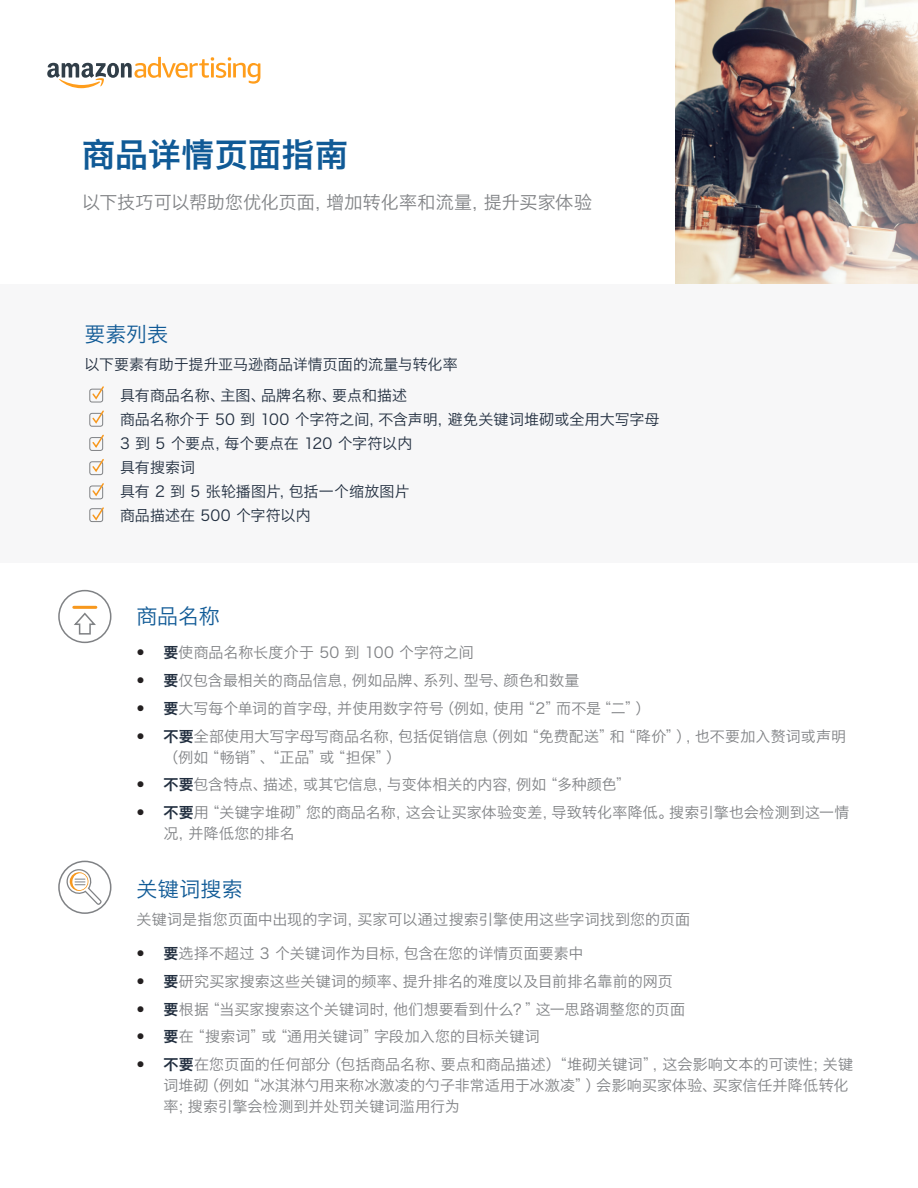
<style>
.page{position:relative;width:918px;height:1188px;background:#fff}
.page>*{position:absolute;margin:0;border:0;box-sizing:border-box;transform-origin:0 0}
.t1{font:33px "Hiragino Sans GB W6";letter-spacing:.015em;color:#105a96}
.t2{font:21px "Hiragino Sans GB W3";color:#105a96}
.t3{font:18px "Hiragino Sans GB W3";letter-spacing:.01em;color:#808285}
.t4{font:15px/21px "Hiragino Sans GB W3";letter-spacing:.005em;color:#808285}
.t5{font:15px/24px "Hiragino Sans GB W3";color:#202d3e}
.s1{font-family:"Helvetica Neue";font-weight:300;font-size:16.5px;color:#231f20}
.s2{font-family:"Hiragino Sans GB W6";color:#202d3e}
</style>
<div class="page">
<img style="left:676px;top:0;width:241px;height:284px">
<div style="left:0;top:284px;width:918px;height:279px;background:#f7f7f8"></div>
<div style="left:89px;top:389px;width:14px;height:13px;border:1px solid #808285;border-radius:2px"></div>
<svg style="left:91px;top:386px;width:13px;height:15px"></svg>
<div style="left:89px;top:413px;width:14px;height:14px;border:1px solid #808285;border-radius:2px"></div>
<svg style="left:91px;top:410px;width:13px;height:15px"></svg>
<div style="left:89px;top:437px;width:14px;height:14px;border:1px solid #808285;border-radius:2px"></div>
<svg style="left:91px;top:434px;width:13px;height:15px"></svg>
<div style="left:89px;top:461px;width:14px;height:14px;border:1px solid #808285;border-radius:2px"></div>
<svg style="left:91px;top:459px;width:13px;height:15px"></svg>
<div style="left:89px;top:486px;width:14px;height:13px;border:1px solid #808285;border-radius:2px"></div>
<svg style="left:91px;top:483px;width:13px;height:15px"></svg>
<div style="left:89px;top:508px;width:14px;height:14px;border:1px solid #808285;border-radius:2px"></div>
<svg style="left:91px;top:507px;width:13px;height:15px"></svg>
<svg style="left:47px;top:57px;width:213px;height:31px"></svg>
<div style="left:58px;top:590px;width:53px;height:53px;border:2px solid #808285;border-radius:50%"></div>
<svg style="left:74px;top:612px;width:22px;height:23px"></svg>
<hr style="left:74px;top:606px;width:22px;height:3px;background:#f7981d">
<div style="left:58px;top:861px;width:53px;height:53px;border:2px solid #808285;border-radius:50%"></div>
<svg style="left:64px;top:869px;width:38px;height:38px"></svg>
<h1 class="t1" style="left:82px;top:132px;width:268px">商品详情页面指南</h1>
<p class="t3" style="left:82px;top:192px;width:511px">以下技巧可以帮助您优化页面，增加转化率和流量，提升买家体验</p>
<h2 class="t2" style="left:85px;top:321px;width:85px">要素列表</h2>
<p class="t5" style="left:120px;top:349px;width:339px;line-height:30.5px;text-indent:-36px">以下要素有助于提升亚马逊商品详情页面的流量与转化率具有商品名称、主图、品牌名称、要点和描述</p>
<p class="t5" style="left:120px;top:407px;width:541px">商品名称介于 50 到 100 个字符之间，不含声明，避免关键词堆砌或全用大写字母<br>3 到 5 个要点，每个要点在 120 个字符以内<br>具有搜索词<br>具有 2 到 5 张轮播图片，包括一个缩放图片<br>商品描述在 500 个字符以内</p>
<h2 class="t2" style="left:136px;top:603px;width:85px">商品名称</h2>
<p class="t4" style="left:136px;top:642px;width:339px"><span class="s1">•</span> <span class="s2">要</span>使商品名称长度介于 50 到 100 个字符之间</p>
<p class="t4" style="left:136px;top:670px;width:445px"><span class="s1">•</span> <span class="s2">要</span>仅包含最相关的商品信息，例如品牌、系列、型号、颜色和数量</p>
<p class="t4" style="left:136px;top:697px;width:516px"><span class="s1">•</span> <span class="s2">要</span>大写每个单词的首字母，并使用数字符号（例如，使用“2”而不是“二”）</p>
<p class="t4" style="left:164px;top:725px;width:684px;text-indent:-27px"><span class="s1">•</span> <span class="s2">不要</span>全部使用大写字母写商品名称，包括促销信息（例如“免费配送”和“降价”），也不要加入赘词或声明（例如“畅销”、“正品”或“担保”）</p>
<p class="t4" style="left:136px;top:774px;width:496px"><span class="s1">•</span> <span class="s2">不要</span>包含特点、描述，或其它信息，与变体相关的内容，例如“多种颜色”</p>
<p class="t4" style="left:164px;top:802px;width:687px;text-indent:-27px"><span class="s1">•</span> <span class="s2">不要</span>用“关键字堆砌”您的商品名称，这会让买家体验变差，导致转化率降低。搜索引擎也会检测到这一情况，并降低您的排名</p>
<h2 class="t2" style="left:136px;top:876px;width:108px">关键词搜索</h2>
<p class="t4" style="left:136px;top:908px;width:555px">关键词是指您页面中出现的字词，买家可以通过搜索引擎使用这些字词找到您的页面</p>
<p class="t4" style="left:136px;top:943px;width:449px"><span class="s1">•</span> <span class="s2">要</span>选择不超过 3 个关键词作为目标，包含在您的详情页面要素中</p>
<p class="t4" style="left:136px;top:970px;width:538px"><span class="s1">•</span> <span class="s2">要</span>研究买家搜索这些关键词的频率、提升排名的难度以及目前排名靠前的网页</p>
<p class="t4" style="left:136px;top:998px;width:550px"><span class="s1">•</span> <span class="s2">要</span>根据“当买家搜索这个关键词时，他们想要看到什么？”这一思路调整您的页面</p>
<p class="t4" style="left:136px;top:1026px;width:405px"><span class="s1">•</span> <span class="s2">要</span>在“搜索词”或“通用关键词”字段加入您的目标关键词</p>
<p class="t4" style="left:164px;top:1054px;width:691px;text-indent:-27px"><span class="s1">•</span> <span class="s2">不要</span>在您页面的任何部分（包括商品名称、要点和商品描述）“堆砌关键词”，这会影响文本的可读性；关键词堆砌（例如“冰淇淋勺用来称冰激凌的勺子非常适用于冰激凌”）会影响买家体验、买家信任并降低转化率；搜索引擎会检测到并处罚关键词滥用行为</p>
</div>
